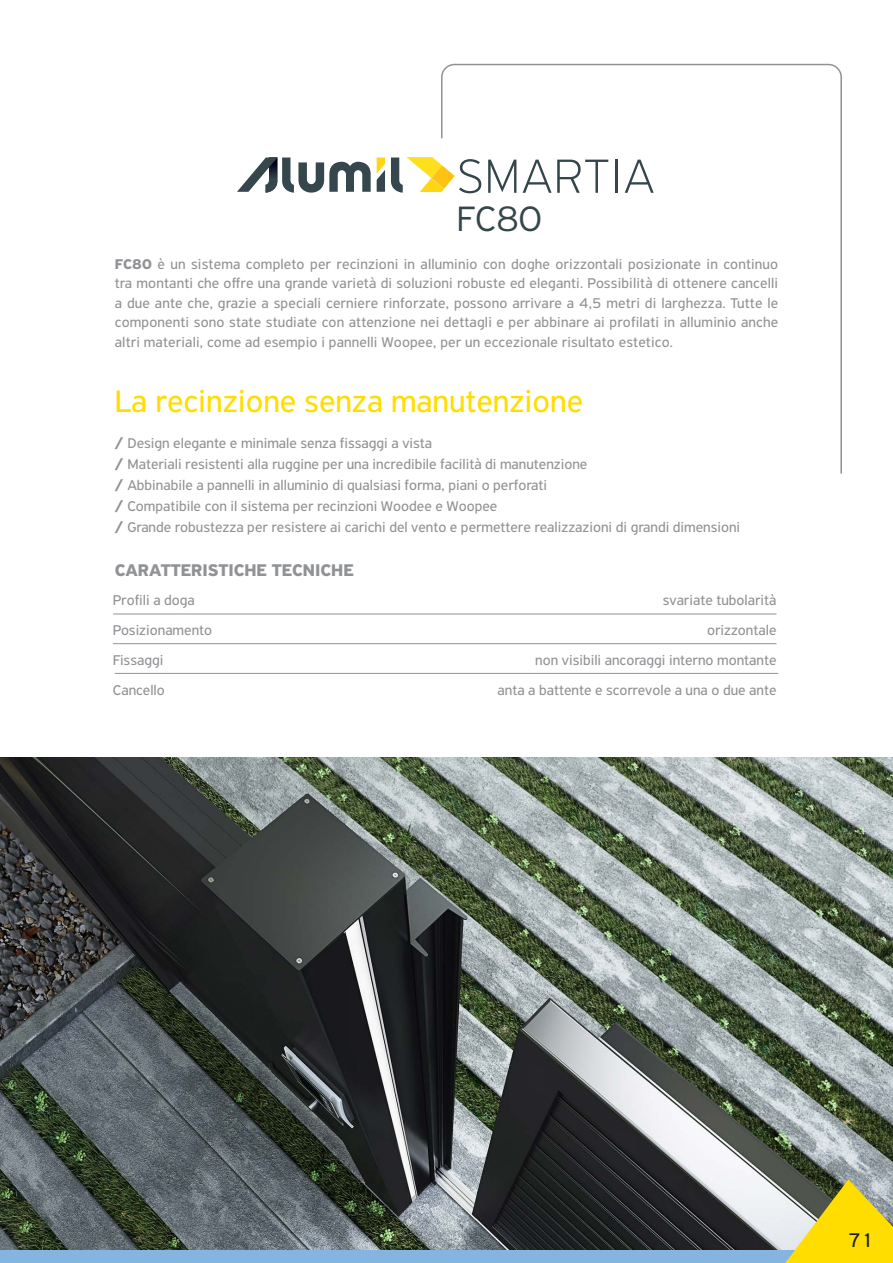
<style>
.page{position:relative;width:893px;height:1263px;background:#fff}
.page>*{position:absolute;margin:0;border:0;box-sizing:border-box;transform-origin:0 0}
.t1{font:100 51px "PF Highway Sans Pro";letter-spacing:.035em;color:#34464b}
.t2{font:300 37.5px "PF Highway Sans Pro";color:#34464b}
.t3{font:33px "PF Highway Sans Pro";color:#fd0}
.t4{font:21px "PF Highway Sans Pro";color:#231f20}
.t5{font:700 18px "PF Highway Sans Pro";color:#919295}
.t6{font:15px/19.5px "PF Highway Sans Pro";color:#919295;text-align:justify}
.s1{font-weight:700}
</style>
<div class="page">
<img style="left:0;top:758px;width:893px;height:492px">
<div style="left:0;top:1250px;width:893px;height:13px;background:#86b4e0"></div>
<svg style="left:441px;top:63px;width:401px;height:411px"></svg>
<svg style="left:391px;top:157px;width:64px;height:36px"></svg>
<svg style="left:237px;top:158px;width:134px;height:35px"></svg>
<svg style="left:377px;top:158px;width:8px;height:34px"></svg>
<hr style="left:113px;top:614px;width:663px;height:1px;background:#919295">
<hr style="left:113px;top:643px;width:663px;height:1px;background:#919295">
<hr style="left:115px;top:673px;width:663px;height:1px;background:#919295">
<svg style="left:785px;top:1179px;width:108px;height:84px;background:#d1c03f"></svg>
<p class="t1" style="left:457px;top:146px;width:199px">SMARTIA</p>
<p class="t2" style="left:457px;top:197px;width:87px">FC80</p>
<p class="t6" style="left:115px;top:254px;width:665px"><span class="s1">FC80</span> è un sistema completo per recinzioni in alluminio con doghe orizzontali posizionate in continuo tra montanti che offre una grande varietà di soluzioni robuste ed eleganti. Possibilità di ottenere cancelli a due ante che, grazie a speciali cerniere rinforzate, possono arrivare a 4,5 metri di larghezza. Tutte le componenti sono state studiate con attenzione nei dettagli e per abbinare ai profilati in alluminio anche altri materiali, come ad esempio i pannelli Woopee, per un eccezionale risultato estetico.</p>
<p class="t3" style="left:115px;top:382px;width:470px">La recinzione senza manutenzione</p>
<p class="t6" style="left:115px;top:433px;width:319px"><span class="s1">/</span> Design elegante e minimale senza fissaggi a vista</p>
<p class="t6" style="left:115px;top:454px;width:474px"><span class="s1">/</span> Materiali resistenti alla ruggine per una incredibile facilità di manutenzione</p>
<p class="t6" style="left:115px;top:475px;width:434px"><span class="s1">/</span> Abbinabile a pannelli in alluminio di qualsiasi forma, piani o perforati</p>
<p class="t6" style="left:115px;top:496px;width:384px"><span class="s1">/</span> Compatibile con il sistema per recinzioni Woodee e Woopee</p>
<p class="t6" style="left:115px;top:517px;width:627px"><span class="s1">/</span> Grande robustezza per resistere ai carichi del vento e permettere realizzazioni di grandi dimensioni</p>
<p class="t5" style="left:115px;top:559px;width:240px">CARATTERISTICHE TECNICHE</p>
<p class="t6" style="left:113px;top:590px;width:84px">Profili a doga</p>
<p class="t6" style="left:113px;top:620px;width:101px">Posizionamento</p>
<p class="t6" style="left:113px;top:650px;width:52px">Fissaggi</p>
<p class="t6" style="left:113px;top:680px;width:54px">Cancello</p>
<p class="t6" style="left:663px;top:591px;width:115px">svariate tubolarità</p>
<p class="t6" style="left:707px;top:621px;width:71px">orizzontale</p>
<p class="t6" style="left:535px;top:651px;width:243px">non visibili ancoraggi interno montante</p>
<p class="t6" style="left:497px;top:681px;width:280px">anta a battente e scorrevole a una o due ante</p>
<p class="t4" style="left:848px;top:1227px;width:27px">71</p>
</div>
